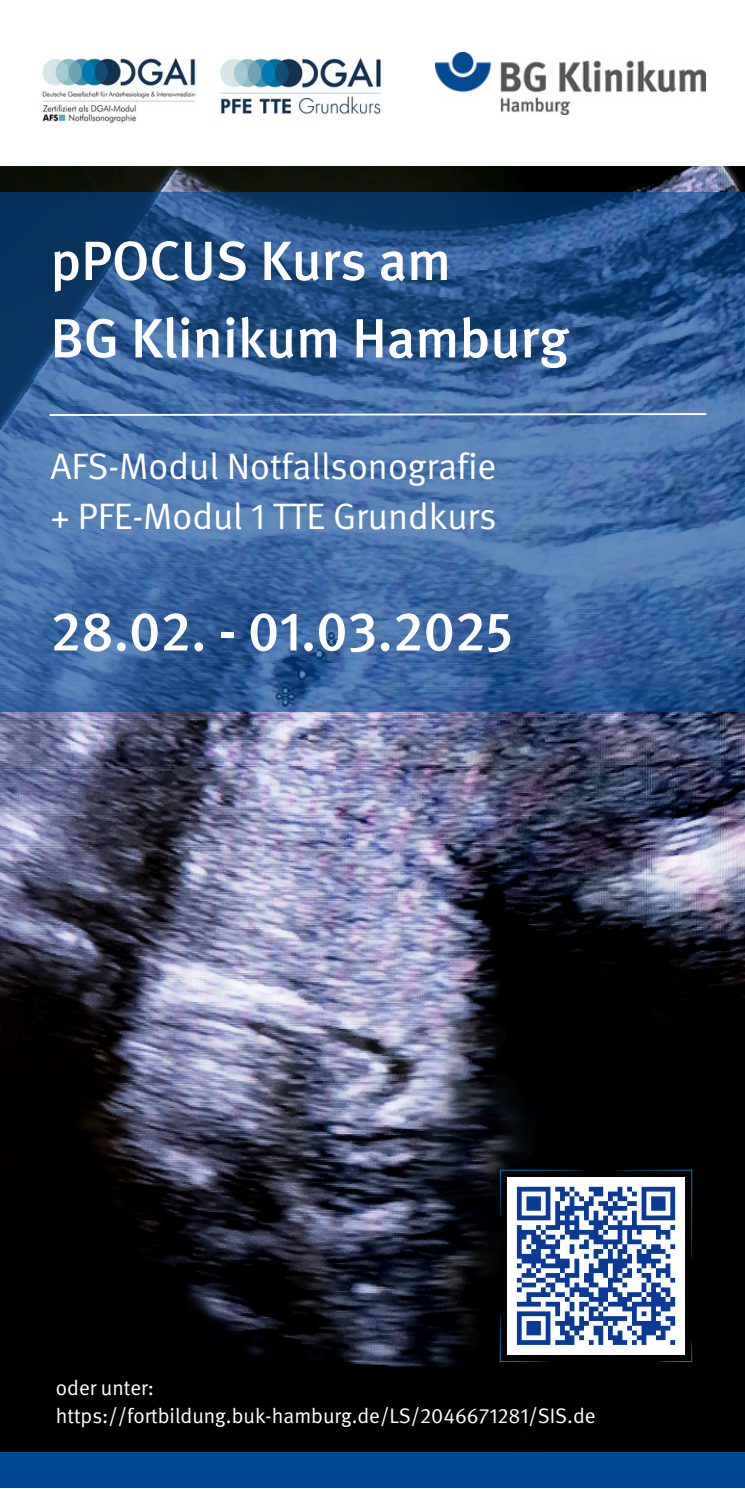
<style>
.page{position:relative;width:745px;height:1489px;background:#fff}
.page>*{position:absolute;margin:0;border:0;box-sizing:border-box;transform-origin:0 0}
.t1{font:500 55.25px/77.5px "DGUV Meta";color:#fff}
.t2{font:36.75px/49.8px "DGUV Meta";color:#fff}
.t3{font:21px "DGUV Meta";color:#fff}
</style>
<div class="page">
<img style="left:0;top:166px;width:744px;height:1286px">
<svg style="left:0;top:193px;width:744px;height:519px;background:#366299"></svg>
<svg style="left:48px;top:412px;width:660px;height:5px"></svg>
<svg style="left:499px;top:1169px;width:193px;height:193px"></svg>
<img style="left:435px;top:52px;width:270px;height:62px">
<div style="left:0;top:1452px;width:744px;height:36px;background:#004994"></div>
<img style="left:42px;top:58px;width:154px;height:66px">
<img style="left:220px;top:57px;width:161px;height:58px">
<p class="t1" style="left:50px;top:227px;width:519px">pPOCUS Kurs am<br>BG Klinikum Hamburg</p>
<p class="t2" style="left:50px;top:445px;width:447px">AFS-Modul Notfallsonografie + PFE-Modul 1 TTE Grundkurs</p>
<p class="t1" style="left:50px;top:598px;width:464px">28.02. - 01.03.2025</p>
<h1 class="t3" style="left:56px;top:1379px;width:99px">oder unter:</h1>
<p class="t3" style="left:56px;top:1407px;width:541px">https://fortbildung.buk-hamburg.de/LS/2046671281/SIS.de</p>
</div>
